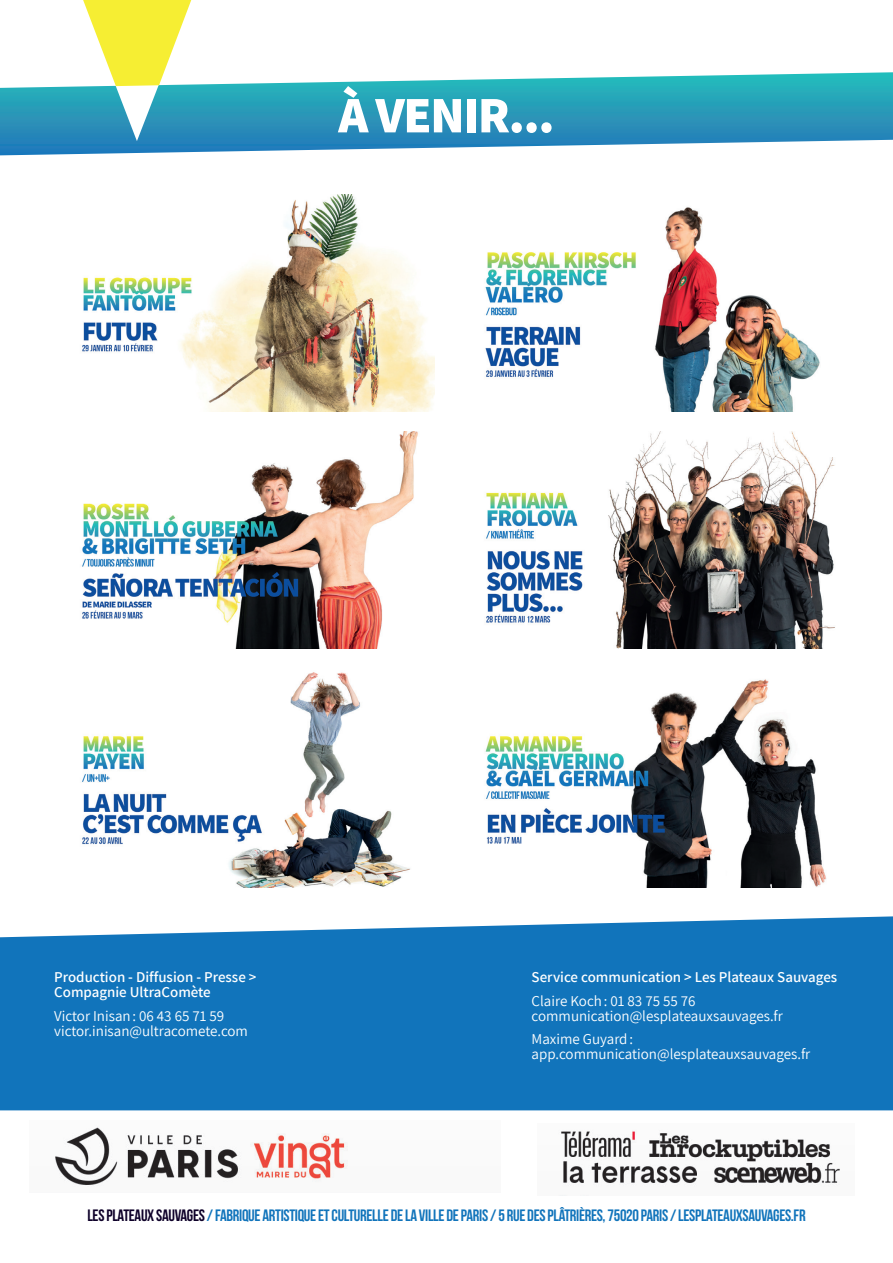
<style>
.page{position:relative;width:893px;height:1263px;background:#fff}
.page>*{position:absolute;margin:0;border:0;box-sizing:border-box;transform-origin:0 0}
.t1{font:800 51.3px "Assistant";letter-spacing:-.03em;color:#fff}
.t2{font:700 16.5px "Bebas Neue";letter-spacing:-.02em;color:#1174bb}
.t3{font:15px/15px "Assistant";color:#fff}
.t4{font:600 15px/15px "Assistant";color:#fff}
.s1{color:#0e0029}
</style>
<div class="page">
<svg style="left:0;top:72px;width:893px;height:83px"></svg>
<svg style="left:83px;top:0;width:109px;height:142px"></svg>
<img style="left:82px;top:432px;width:336px;height:216px">
<img style="left:486px;top:432px;width:349px;height:216px">
<img style="left:485px;top:679px;width:342px;height:208px">
<img style="left:82px;top:195px;width:353px;height:216px">
<img style="left:485px;top:207px;width:335px;height:204px">
<img style="left:82px;top:672px;width:328px;height:215px">
<div style="left:0;top:916px;width:893px;height:194px;background:#1174bb"></div>
<img style="left:55px;top:1127px;width:293px;height:59px">
<img style="left:561px;top:1131px;width:279px;height:55px">
<h1 class="t1" style="left:338px;top:80px;width:218px">À VENIR...</h1>
<p class="t4" style="left:54px;top:969px;width:204px">Production - Diffusion - Presse &gt;<br>Compagnie UltraComète</p>
<p class="t3" style="left:54px;top:1007px;width:195px">Victor Inisan : 06 43 65 71 59 victor.inisan@ultracomete.com</p>
<p class="t4" style="left:532px;top:969px;width:307px">Service communication &gt; Les Plateaux Sauvages</p>
<p class="t3" style="left:532px;top:992px;width:253px">Claire Koch : 01 83 75 55 76 communication@lesplateauxsauvages.fr</p>
<p class="t3" style="left:532px;top:1031px;width:280px">Maxime Guyard : app.communication@lesplateauxsauvages.fr</p>
<p class="t2" style="left:87px;top:1206px;width:720px"><span class="s1">LES PLATEAUX SAUVAGES</span> / FABRIQUE ARTISTIQUE ET CULTURELLE DE LA VILLE DE PARIS / 5 RUE DES PLÂTRIÈRES, 75020 PARIS / LESPLATEAUXSAUVAGES.FR</p>
</div>
